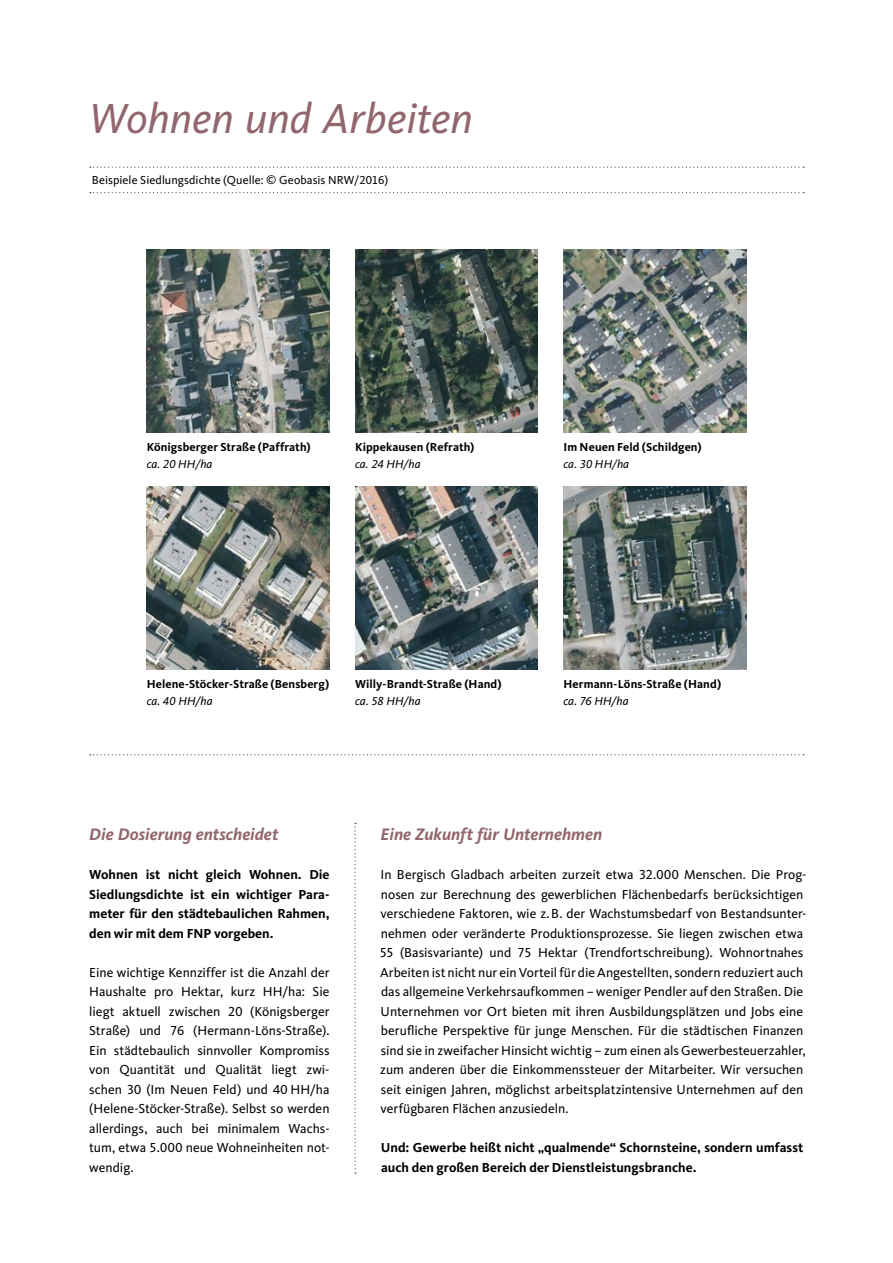
<style>
.page{position:relative;width:893px;height:1263px;background:#fff}
.page>*{position:absolute;margin:0;border:0;box-sizing:border-box;transform-origin:0 0}
.t1{font:italic 43.5px "CDU Kievit Tab";color:#92666f}
.t2{font:italic 700 17.25px "CDU Kievit Tab";color:#92666f}
.t3{font:13.5px/19.5px "CDU Kievit Tab";color:#000}
.t4{font:700 13.5px/19.5px "CDU Kievit Tab";color:#000}
.t5{font:700 12px "CDU Kievit Tab";letter-spacing:.005em;color:#000}
.t6{font:italic 12px "CDU Kievit Tab";letter-spacing:.005em;color:#000}
.t7{font:12px "CDU Kievit Tab";letter-spacing:.005em;color:#000}
</style>
<div class="page">
<img style="left:147px;top:250px;width:183px;height:183px">
<img style="left:147px;top:487px;width:183px;height:183px">
<img style="left:355px;top:250px;width:183px;height:183px">
<img style="left:355px;top:487px;width:183px;height:183px">
<img style="left:563px;top:250px;width:183px;height:183px">
<img style="left:563px;top:487px;width:183px;height:183px">
<svg style="left:90px;top:754px;width:714px;height:1px"></svg>
<svg style="left:90px;top:167px;width:714px;height:1px"></svg>
<svg style="left:90px;top:192px;width:714px;height:1px"></svg>
<svg style="left:354px;top:823px;width:2px;height:351px"></svg>
<h1 class="t1" style="left:89px;top:93px;width:385px">Wohnen und Arbeiten</h1>
<p class="t7" style="left:92px;top:173px;width:298px">Beispiele Siedlungsdichte (Quelle: © Geobasis NRW/2016)</p>
<p class="t5" style="left:147px;top:440px;width:165px">Königsberger Straße (Paffrath)</p>
<p class="t6" style="left:147px;top:457px;width:67px">ca. 20 HH/ha</p>
<p class="t5" style="left:355px;top:440px;width:121px">Kippekausen (Refrath)</p>
<p class="t6" style="left:355px;top:457px;width:67px">ca. 24 HH/ha</p>
<p class="t5" style="left:563px;top:440px;width:140px">Im Neuen Feld (Schildgen)</p>
<p class="t6" style="left:563px;top:457px;width:67px">ca. 30 HH/ha</p>
<p class="t5" style="left:147px;top:677px;width:184px">Helene-Stöcker-Straße (Bensberg)</p>
<p class="t6" style="left:147px;top:694px;width:67px">ca. 40 HH/ha</p>
<p class="t5" style="left:355px;top:677px;width:148px">Willy-Brandt-Straße (Hand)</p>
<p class="t6" style="left:355px;top:694px;width:67px">ca. 58 HH/ha</p>
<p class="t5" style="left:563px;top:677px;width:159px">Hermann-Löns-Straße (Hand)</p>
<p class="t6" style="left:563px;top:694px;width:67px">ca. 76 HH/ha</p>
<p class="t2" style="left:89px;top:824px;width:191px">Die Dosierung entscheidet</p>
<p class="t4" style="left:89px;top:865px;width:242px;text-align:justify">Wohnen ist nicht gleich Wohnen. Die Siedlungsdichte ist ein wichtiger Para&shy;meter für den städtebaulichen Rahmen, den wir mit dem FNP vorgeben.</p>
<p class="t3" style="left:89px;top:963px;width:242px;text-align:justify">Eine wichtige Kennziffer ist die Anzahl der Haushalte pro Hektar, kurz HH/ha: Sie liegt aktuell zwischen 20 (Königsberger Straße) und 76 (Hermann-Löns-Straße).<br>Ein städtebaulich sinnvoller Kompromiss von Quantität und Qualität liegt zwi&shy;schen 30 (Im Neuen Feld) und 40 HH/ha (Helene-Stöcker-Straße). Selbst so werden allerdings, auch bei minimalem Wachs&shy;tum, etwa 5.000 neue Wohneinheiten not&shy;wendig.</p>
<p class="t2" style="left:381px;top:824px;width:223px">Eine Zukunft für Unternehmen</p>
<p class="t3" style="left:380px;top:865px;width:428px">In Bergisch Gladbach arbeiten zurzeit etwa 32.000 Menschen. Die Prog&shy;nosen zur Berechnung des gewerblichen Flächenbedarfs berücksichtigen verschiedene Faktoren, wie z.B. der Wachstumsbedarf von Bestandsunter&shy;nehmen oder veränderte Produktionsprozesse. Sie liegen zwischen etwa 55 (Basisvariante) und 75 Hektar (Trendfortschreibung). Wohnortnahes Arbeiten ist nicht nur ein Vorteil für die Angestellten, sondern reduziert auch das allgemeine Verkehrsaufkommen – weniger Pendler auf den Straßen. Die Unternehmen vor Ort bieten mit ihren Ausbildungsplätzen und Jobs eine beruf-l iche Perspektive für junge Menschen. Für die städtischen Finanzen sind sie in zweifacher Hinsicht wichtig – zum einen als Gewerbesteuerzahler, zum anderen über die Einkommenssteuer der Mitarbeiter. Wir versuchen seit einigen Jahren, möglichst arbeitsplatzintensive Unternehmen auf den verfügbaren Flächen anzusiedeln.</p>
<p class="t4" style="left:381px;top:1138px;width:424px">Und: Gewerbe heißt nicht „qualmende“ Schornsteine, sondern umfasst auch den großen Bereich der Dienstleistungsbranche.</p>
</div>
